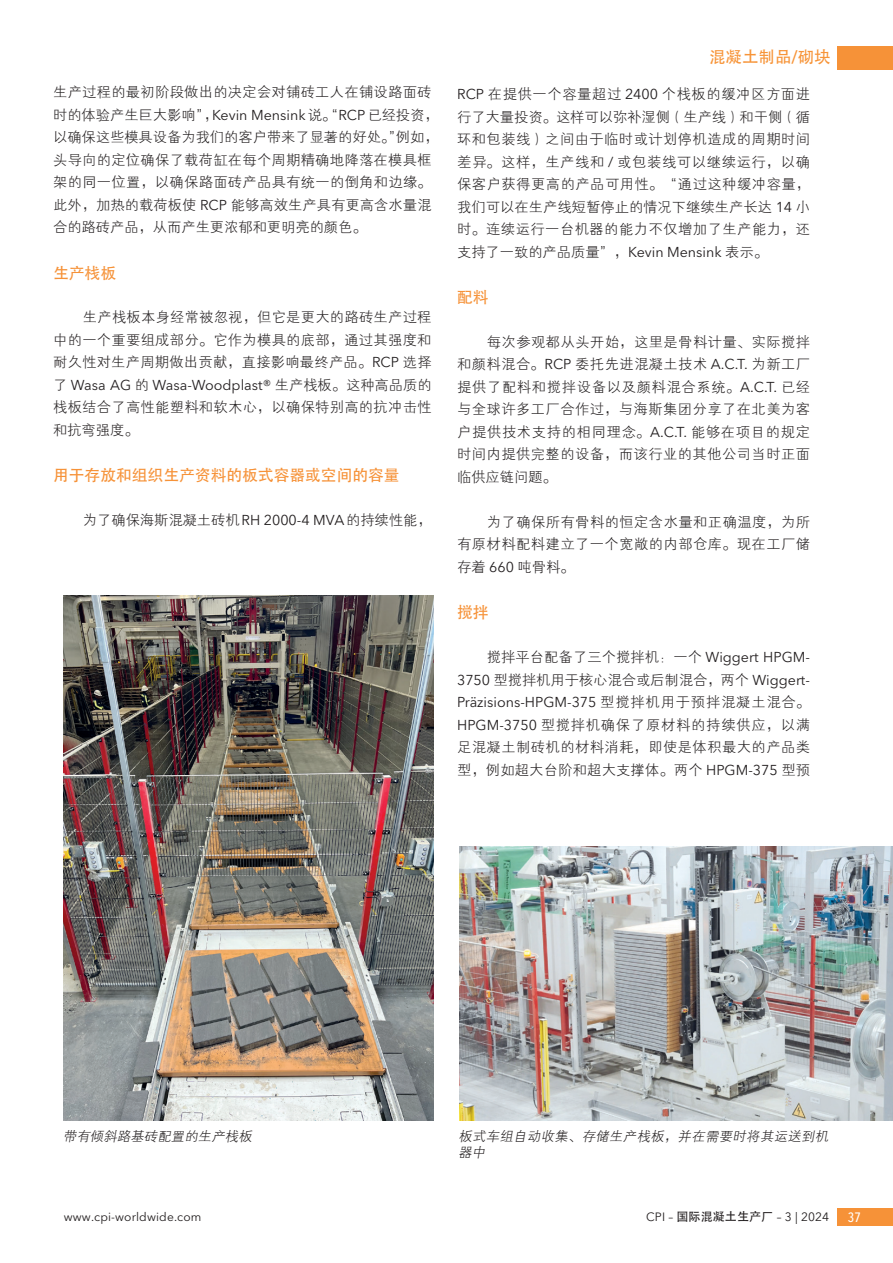
<style>
.page{position:relative;width:893px;height:1263px;background:#fff}
.page>*{position:absolute;margin:0;border:0;box-sizing:border-box;transform-origin:0 0}
.t1{font:16.5px "Adobe Heiti Std";color:#f79438}
.t2{font:15.75px "Adobe Heiti Std";color:#f69238}
.t3{font:14.25px/22.5px "FZXH1 JW GB1 0";letter-spacing:.02em;color:#231f20;text-align:justify}
.t4{font:14.25px/22.5px "FZXH1 JW GB1 0";color:#231f20;text-align:right}
.t5{font:14.25px "Avenir Next LT Pro";color:#231f20}
.t6{font:italic 13.5px/16.2px "FZXH1 JW GB1 0";color:#231f20}
.t7{font:500 condensed 13.5px "Avenir Next LT Pro";color:#fff}
.t8{font:12px "Avenir Next LT Pro";letter-spacing:.01em;color:#231f20}
.s1{font-family:"Avenir Next LT Pro"}
.s2{font-family:"FZXH1 JW GB1 0"}
.s3{font-family:"Adobe Heiti Std"}
</style>
<div class="page">
<img style="left:64px;top:595px;width:370px;height:525px">
<img style="left:459px;top:846px;width:434px;height:274px">
<div style="left:838px;top:1208px;width:55px;height:18px;background:#f69238"></div>
<div style="left:838px;top:47px;width:55px;height:23px;background:#f69238"></div>
<p class="t3" style="left:53px;top:81px;width:387px;text-align:left">生产过程的最初阶段做出的决定会对铺砖工人在铺设路面砖时的体验产生巨大影响”，<span class="s1">Kevin Mensink</span>说。“<span class="s1">RCP</span>已经投资，以确保这些模具设备为我们的客户带来了显著的好处。”例如，头导向的定位确保了载荷缸在每个周期精确地降落在模具框架的同一位置，以确保路面砖产品具有统一的倒角和边缘。此外，加热的载荷板使 <span class="s1">RCP</span> 能够高效生产具有更高含水量混合的路砖产品，从而产生更浓郁和更明亮的颜色。</p>
<p class="t2" style="left:53px;top:263px;width:65px">生产栈板</p>
<p class="t3" style="left:53px;top:306px;width:380px;text-indent:30px">生产栈板本身经常被忽视，但它是更大的路砖生产过程中的一个重要组成部分。它作为模具的底部，通过其强度和耐久性对生产周期做出贡献，直接影响最终产品。<span class="s1">RCP</span> 选择</p>
<p class="t5" style="left:53px;top:376px;width:380px"><span class="s2">了</span> Wasa AG <span class="s2">的</span> Wasa-Woodplast® <span class="s2">生产栈板。这种高品质的</span></p>
<p class="t3" style="left:53px;top:396px;width:380px">栈板结合了高性能塑料和软木心，以确保特别高的抗冲击性和抗弯强度。</p>
<p class="t2" style="left:53px;top:466px;width:348px">用于存放和组织生产资料的板式容器或空间的容量</p>
<p class="t4" style="left:83px;top:509px;width:350px">为了确保海斯混凝土砖机<span class="s1">RH 2000-4 MVA</span>的持续性能，</p>
<p class="t1" style="left:709px;top:47px;width:123px">混凝土制品/砌块</p>
<p class="t3" style="left:457px;top:84px;width:354px"><span class="s1">RCP</span> 在提供一个容量超过 <span class="s1">2400</span> 个栈板的缓冲区方面进行了大量投资。这样可以弥补湿侧（生产线）和干侧（循环和包装线）之间由于临时或计划停机造成的周期时间差异。这样，生产线和 <span class="s1">/</span> 或包装线可以继续运行，以确保客户获得更高的产品可用性。“通过这种缓冲容量，我们可以在生产线短暂停止的情况下继续生产长达 <span class="s1">14</span> 小时。连续运行一台机器的能力不仅增加了生产能力，还支持了一致的产品质量”，<span class="s1">Kevin Mensink</span> 表示。</p>
<p class="t2" style="left:457px;top:288px;width:33px">配料</p>
<p class="t3" style="left:457px;top:331px;width:355px;text-indent:30px">每次参观都从头开始，这里是骨料计量、实际搅拌和颜料混合。<span class="s1">RCP</span> 委托先进混凝土技术 <span class="s1">A.C.T.</span> 为新工厂提供了配料和搅拌设备以及颜料混合系统。<span class="s1">A.C.T.</span> 已经与全球许多工厂合作过，与海斯集团分享了在北美为客户提供技术支持的相同理念。<span class="s1">A.C.T.</span> 能够在项目的规定时间内提供完整的设备，而该行业的其他公司当时正面临供应链问题。</p>
<p class="t3" style="left:457px;top:511px;width:354px;text-indent:30px">为了确保所有骨料的恒定含水量和正确温度，为所有原材料配料建立了一个宽敞的内部仓库。现在工厂储存着 <span class="s1">660</span> 吨骨料。</p>
<p class="t2" style="left:457px;top:603px;width:33px">搅拌</p>
<p class="t4" style="left:457px;top:646px;width:354px">搅拌平台配备了三个搅拌机：一个 <span class="s1">Wiggert HPGM-<br>3750</span> 型搅拌机用于核心混合或后制混合，两个 <span class="s1">Wiggert-</span></p>
<p class="t5" style="left:457px;top:693px;width:354px">Präzisions-HPGM-375 <span class="s2">型搅拌机用于预拌混凝土混合。</span></p>
<p class="t3" style="left:457px;top:714px;width:354px"><span class="s1">HPGM-3750</span> 型搅拌机确保了原材料的持续供应，以满足混凝土制砖机的材料消耗，即使是体积最大的产品类型，例如超大台阶和超大支撑体。两个 <span class="s1">HPGM-375</span> 型预</p>
<p class="t6" style="left:63px;top:1128px;width:193px">带有倾斜路基砖配置的生产栈板</p>
<p class="t6" style="left:458px;top:1128px;width:374px">板式车组自动收集、存储生产栈板，并在需要时将其运送到机器中</p>
<p class="t8" style="left:64px;top:1210px;width:139px">www.cpi-worldwide.com</p>
<p class="t8" style="left:646px;top:1210px;width:184px">CPI – <span class="s3">国际混凝土生产厂</span> – 3 | 2024</p>
<p class="t7" style="left:848px;top:1209px;width:15px">37</p>
</div>
